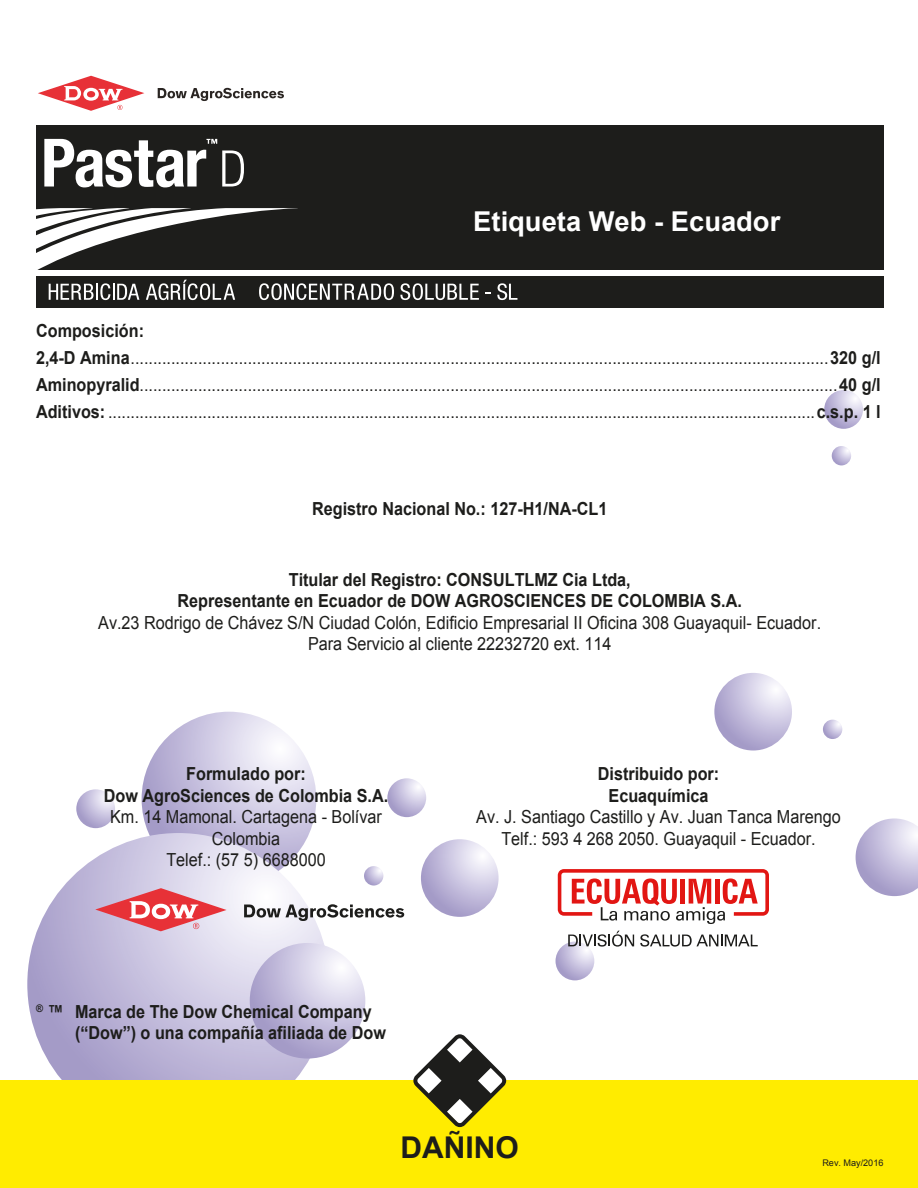
<style>
.page{position:relative;width:918px;height:1188px;background:#fff}
.page>*{position:absolute;margin:0;border:0;box-sizing:border-box;transform-origin:0 0}
.t1{font:700 30px "Arial";color:#1d1d1b}
.t2{font:700 27.3px "Arial";color:#fff}
.t3{font:18px/27px "Arial";color:#1d1d1b;scale:.9 1}
.t4{font:700 18px/21.6px "Arial";color:#1d1d1b;text-align:center;scale:.9 1}
.t5{font:9.15px "Arial";color:#1d1d1b}
.s1{font-weight:700}
</style>
<div class="page">
<svg style="left:142px;top:712px;width:174px;height:174px;background:#cdc8e2"></svg>
<svg style="left:27px;top:833px;width:303px;height:302px;background:#c8c2dd"></svg>
<svg style="left:250px;top:943px;width:115px;height:116px;background:#c7c1de"></svg>
<svg style="left:421px;top:839px;width:78px;height:78px;background:#c8c2df"></svg>
<svg style="left:714px;top:673px;width:78px;height:78px;background:#c8c2df"></svg>
<svg style="left:856px;top:818px;width:62px;height:78px"></svg>
<svg style="left:387px;top:778px;width:39px;height:39px"></svg>
<svg style="left:556px;top:942px;width:38px;height:38px"></svg>
<svg style="left:76px;top:789px;width:39px;height:39px"></svg>
<svg style="left:824px;top:390px;width:39px;height:39px"></svg>
<svg style="left:832px;top:446px;width:19px;height:19px"></svg>
<svg style="left:823px;top:720px;width:19px;height:19px"></svg>
<svg style="left:364px;top:866px;width:19px;height:20px"></svg>
<div style="left:0;top:1081px;width:918px;height:107px;background:#ffec00"></div>
<div style="left:37px;top:125px;width:847px;height:182px;background:#1d1d1b"></div>
<div style="left:36px;top:270px;width:852px;height:6px;background:#fff"></div>
<svg style="left:158px;top:88px;width:126px;height:13px"></svg>
<svg style="left:38px;top:76px;width:106px;height:35px"></svg>
<svg style="left:400px;top:283px;width:79px;height:17px"></svg>
<svg style="left:485px;top:292px;width:6px;height:2px"></svg>
<svg style="left:497px;top:283px;width:20px;height:17px"></svg>
<svg style="left:36px;top:208px;width:358px;height:92px"></svg>
<svg style="left:44px;top:139px;width:200px;height:48px"></svg>
<svg style="left:95px;top:888px;width:132px;height:43px;background:#e196a3"></svg>
<svg style="left:244px;top:904px;width:160px;height:17px"></svg>
<svg style="left:413px;top:1034px;width:93px;height:93px"></svg>
<svg style="left:568px;top:931px;width:66px;height:16px"></svg>
<svg style="left:640px;top:934px;width:118px;height:13px"></svg>
<svg style="left:558px;top:869px;width:211px;height:55px"></svg>
<h2 class="t2" style="left:473px;top:203px;width:309px">Etiqueta Web - Ecuador</h2>
<p class="t3" style="left:36px;top:317px;width:940px"><span class="s1">Composición:<br>2,4-D Amina</span>...........................................................................................................................................................<span class="s1">320 g/l Aminopyralid</span>...........................................................................................................................................................<span class="s1">40 g/l Aditivos:</span> .............................................................................................................................................................<span class="s1">c.s.p. 1 l</span></p>
<p class="t4" style="left:312px;top:499px;width:330px">Registro Nacional No.: 127-H1/NA-CL1</p>
<p class="t4" style="left:178px;top:569px;width:629px">Titular del Registro: CONSULTLMZ Cia Ltda,<br>Representante en Ecuador de DOW AGROSCIENCES DE COLOMBIA S.A.</p>
<p class="t3" style="left:98px;top:612px;width:805px;line-height:21.6px;text-align:center">Av.23 Rodrigo de Chávez S/N Ciudad Colón, Edificio Empresarial II Oficina 308 Guayaquil- Ecuador.<br>Para Servicio al cliente 22232720 ext. 114</p>
<p class="t4" style="left:186px;top:763px;width:135px">Formulado por:</p>
<p class="t4" style="left:598px;top:763px;width:136px">Distribuido por:</p>
<p class="t4" style="left:104px;top:785px;width:318px">Dow AgroSciences de Colombia S.A.</p>
<p class="t4" style="left:609px;top:785px;width:113px">Ecuaquímica</p>
<p class="t3" style="left:110px;top:803px;width:304px">Km. 14 Mamonal. Cartagena - Bolívar</p>
<p class="t3" style="left:476px;top:803px;width:407px">Av. J. Santiago Castillo y Av. Juan Tanca Marengo</p>
<p class="t3" style="left:212px;top:825px;width:78px">Colombia</p>
<p class="t3" style="left:501px;top:825px;width:351px">Telf.: 593 4 268 2050. Guayaquil - Ecuador.</p>
<p class="t3" style="left:166px;top:847px;width:179px">Telef.: (57 5) 6688000</p>
<p class="t4" style="left:75px;top:1001px;width:347px;text-align:left;text-indent:-39px"><sup>®</sup> ™ Marca de The Dow Chemical Company (“Dow”) o una compañía afiliada de Dow</p>
<h1 class="t1" style="left:400px;top:1128px;width:120px">DAÑINO</h1>
<p class="t5" style="left:822px;top:1157px;width:63px">Rev. May/2016</p>
</div>
